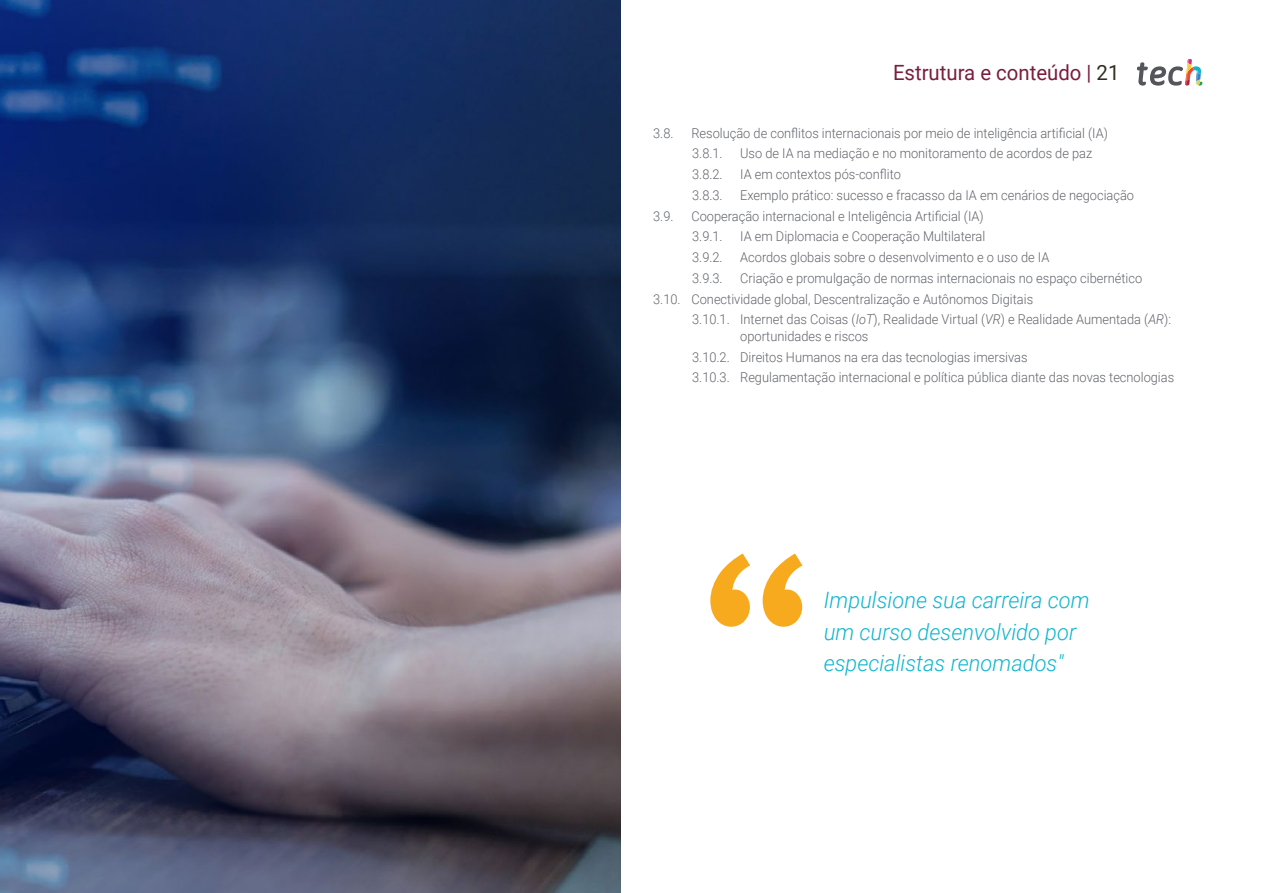
<style>
.page{position:relative;width:1263px;height:893px;background:#fff}
.page>*{position:absolute;margin:0;border:0;box-sizing:border-box;transform-origin:0 0}
.t1{font:italic 300 22.5px/31.5px "Roboto";color:#0fb6cf}
.t2{font:21px "Roboto";color:#791e3c}
.t3{font:300 13.5px/20.7px "Roboto";color:#61646a;scale:.95 1}
.s1{color:#312e20}
.s2{font-style:italic}
</style>
<div class="page">
<img style="left:0;top:0;width:621px;height:893px">
<svg style="left:710px;top:553px;width:92px;height:74px"></svg>
<svg style="left:1137px;top:59px;width:65px;height:27px"></svg>
<h2 class="t2" style="left:893px;top:57px;width:228px">Estrutura e conteúdo | <span class="s1">21</span></h2>
<p class="t3" style="left:653px;top:122px;width:23px">3.8.</p>
<p class="t3" style="left:691px;top:122px;width:440px">Resolução de conflitos internacionais por meio de inteligência artificial (IA)<br>3.8.1.</p>
<p class="t3" style="left:740px;top:143px;width:372px">Uso de IA na mediação e no monitoramento de acordos de paz</p>
<p class="t3" style="left:692px;top:164px;width:34px">3.8.2.</p>
<p class="t3" style="left:740px;top:164px;width:171px">IA em contextos pós-conflito</p>
<p class="t3" style="left:692px;top:184px;width:34px">3.8.3.</p>
<p class="t3" style="left:740px;top:184px;width:416px">Exemplo prático: sucesso e fracasso da IA em cenários de negociação</p>
<p class="t3" style="left:653px;top:205px;width:23px">3.9.</p>
<p class="t3" style="left:691px;top:205px;width:309px">Cooperação internacional e Inteligência Artificial (IA)<br>3.9.1.</p>
<p class="t3" style="left:740px;top:226px;width:259px">IA em Diplomacia e Cooperação Multilateral</p>
<p class="t3" style="left:692px;top:247px;width:34px">3.9.2.</p>
<p class="t3" style="left:740px;top:247px;width:327px">Acordos globais sobre o desenvolvimento e o uso de IA</p>
<p class="t3" style="left:692px;top:267px;width:34px">3.9.3.</p>
<p class="t3" style="left:653px;top:267px;width:516px;text-indent:87px">Criação e promulgação de normas internacionais no espaço cibernético<br>3.10. Conectividade global, Descentralização e Autônomos Digitais</p>
<p class="t3" style="left:740px;top:311px;width:455px;line-height:16.5px;text-indent:-48px">3.10.1. Internet das Coisas (<span class="s2">IoT</span>), Realidade Virtual (<span class="s2">VR</span>) e Realidade Aumentada (<span class="s2">AR</span>): oportunidades e riscos</p>
<p class="t3" style="left:692px;top:346px;width:509px">3.10.2. Direitos Humanos na era das tecnologias imersivas<br>3.10.3. Regulamentação internacional e política pública diante das novas tecnologias</p>
<h1 class="t1" style="left:824px;top:583px;width:267px">Impulsione sua carreira com um curso desenvolvido por especialistas renomados"</h1>
</div>
